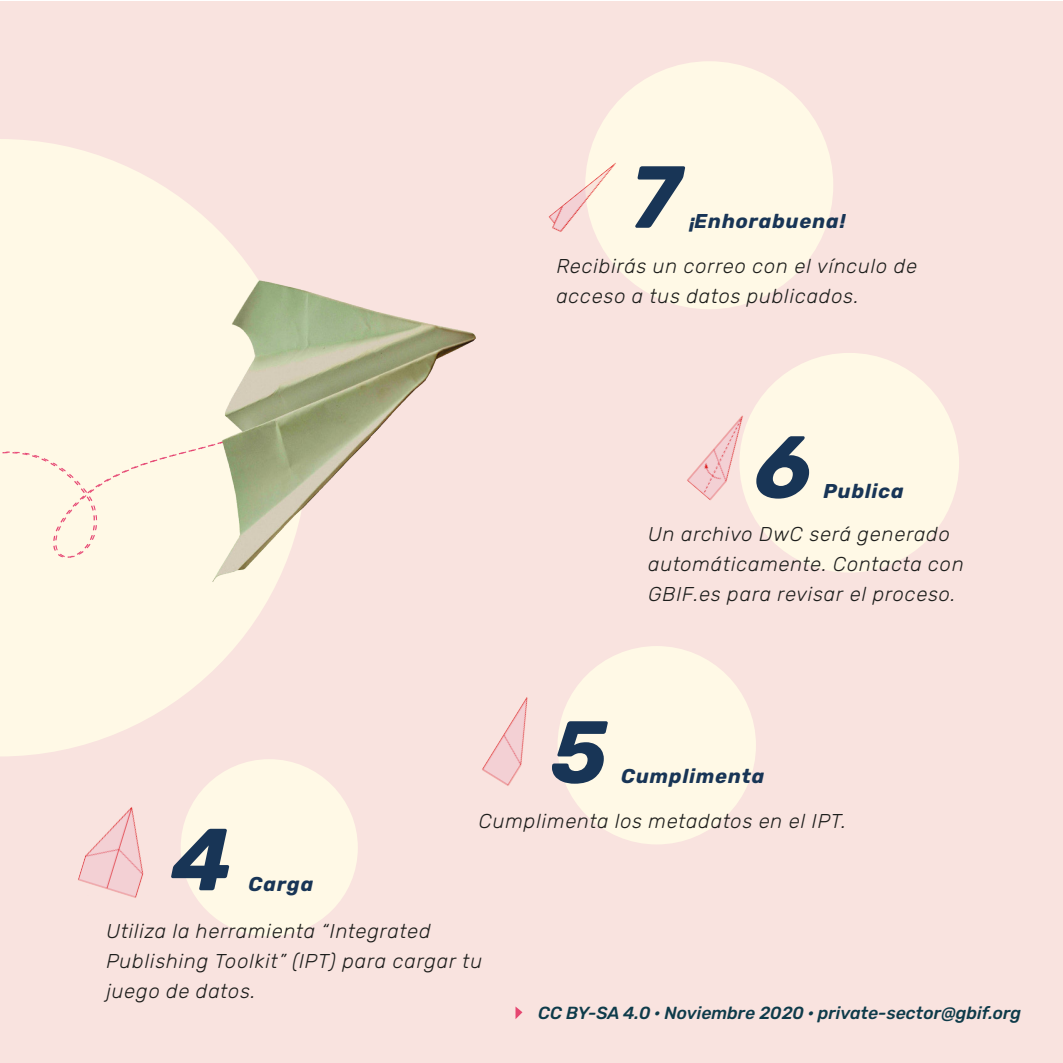
<style>
.page{position:relative;width:1063px;height:1063px;background:#fff}
.page>*{position:absolute;margin:0;border:0;box-sizing:border-box;transform-origin:0 0}
.t1{font:italic 700 87.75px "Rubik";color:#183556}
.t2{font:italic 300 20px/30px "Rubik";letter-spacing:.045em;color:#1d1e1c}
.t3{font:italic 700 20px "Rubik";letter-spacing:.045em;color:#183556}
.t4{font:italic 500 17.5px "Rubik";color:#0e3b4a}
</style>
<div class="page">
<div style="left:0;top:2px;width:1063px;height:1061px;background:#f9e3df"></div>
<svg style="left:0;top:139px;width:174px;height:55px;fill:#fff9e6"></svg>
<div style="left:181px;top:759px;width:177px;height:177px;background:#fff9e6;border-radius:50%"></div>
<div style="left:558px;top:646px;width:198px;height:198px;background:#fff9e6;border-radius:50%"></div>
<div style="left:739px;top:353px;width:220px;height:220px;background:#fff9e6;border-radius:50%"></div>
<div style="left:585px;top:61px;width:248px;height:248px;background:#fff9e6;border-radius:50%"></div>
<img style="left:78px;top:805px;width:114px;height:93px">
<img style="left:482px;top:684px;width:100px;height:126px">
<img style="left:687px;top:396px;width:79px;height:139px">
<img style="left:548px;top:121px;width:68px;height:141px">
<img style="left:0;top:194px;width:476px;height:573px">
<svg style="left:516px;top:1007px;width:6px;height:12px"></svg>
<h1 class="t1" style="left:629px;top:147px;width:52px">7</h1>
<p class="t3" style="left:686px;top:210px;width:161px">¡Enhorabuena!</p>
<p class="t2" style="left:556px;top:252px;width:362px">Recibirás un correo con el vínculo de acceso a tus datos publicados.</p>
<h1 class="t1" style="left:754px;top:417px;width:59px">6</h1>
<p class="t3" style="left:824px;top:480px;width:82px">Publica</p>
<h1 class="t1" style="left:171px;top:809px;width:62px">4</h1>
<p class="t3" style="left:249px;top:872px;width:66px">Carga</p>
<p class="t2" style="left:648px;top:519px;width:317px">Un archivo DwC será generado automáticamente. Contacta con<br>GBIF.es para revisar el proceso.</p>
<h1 class="t1" style="left:551px;top:702px;width:58px">5</h1>
<p class="t3" style="left:621px;top:765px;width:145px">Cumplimenta</p>
<p class="t2" style="left:479px;top:807px;width:369px">Cumplimenta los metadatos en el IPT.</p>
<p class="t2" style="left:106px;top:917px;width:377px">Utiliza la herramienta “Integrated<br>Publishing Toolkit” (IPT) para cargar tu juego de datos.</p>
<p class="t4" style="left:538px;top:1003px;width:484px">CC BY-SA 4.0 · Noviembre 2020 · private-sector@gbif.org</p>
</div>
